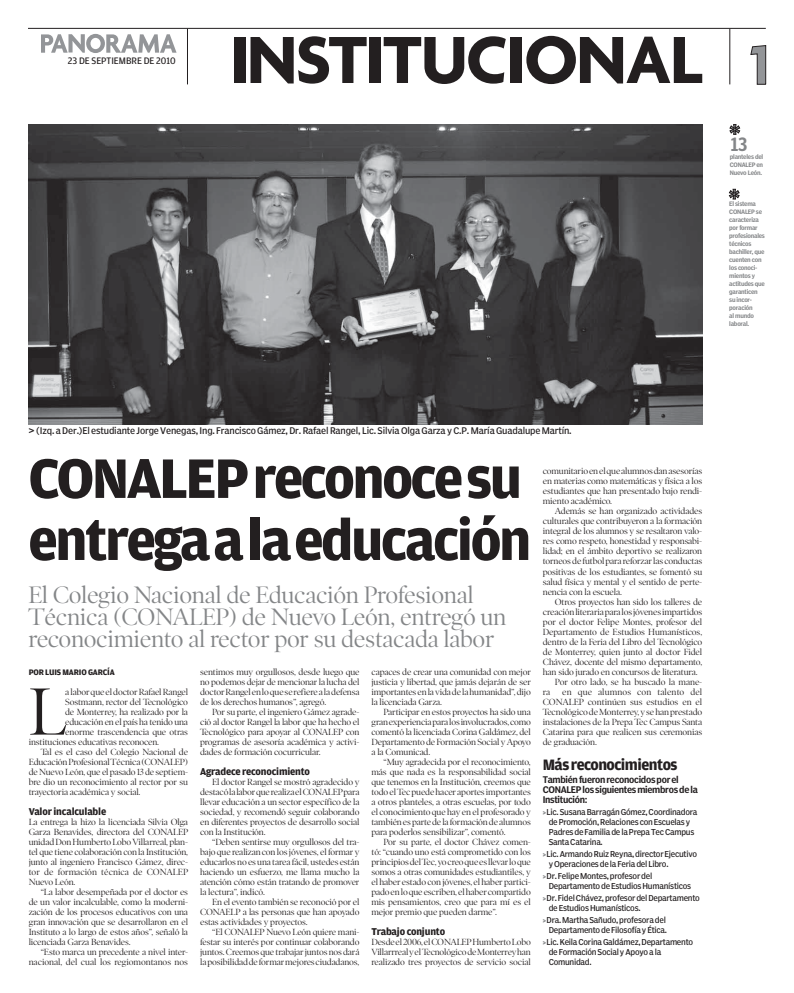
<style>
.page{position:relative;width:794px;height:993px;background:#fff}
.page>*{position:absolute;margin:0;border:0;box-sizing:border-box;transform-origin:0 0}
.t1{font:67.4px "Poynter OS Display";color:#231f20}
.t2{font:700 59px/62px "Amplitude";letter-spacing:-.04em;color:#231f20}
.t3{font:24px/22px "Poynter OS Display";letter-spacing:-.015em;color:#848688}
.t4{font:18px "Poynter Agate Cond Three";color:#848688}
.t5{font:700 16px "Amplitude";letter-spacing:-.03em;color:#231f20}
.t6{font:700 10.5px "Amplitude";letter-spacing:-.015em;color:#231f20}
.t7{font:10px "Amplitude";color:#231f20}
.t8{font:9px/10px "Poynter OS Display";letter-spacing:-.015em;color:#231f20;text-align:justify}
.t9{font:9px "Poynter Agate Cond One";letter-spacing:-.015em;color:#231f20}
.t10{font:9px/10px "Poynter Agate Cond Three";letter-spacing:-.03em;color:#231f20}
.t11{font:700 8.5px "Amplitude";letter-spacing:-.015em;color:#231f20}
.t12{font:8px/10px "Poynter Agate Cond One";letter-spacing:-.03em;color:#231f20}
.t13{font:6px/8px "Poynter Agate Cond Three";letter-spacing:-.035em;color:#848688;text-align:justify}
.s1{font-family:"Poynter Agate Cond Three"}
.s2{font-family:"Amplitude";font-weight:700;color:#848688}
</style>
<div class="page">
<div style="left:234px;top:37px;width:11px;height:46px;background:#231f20"></div>
<svg style="left:250px;top:36px;width:117px;height:48px"></svg>
<div style="left:369px;top:37px;width:12px;height:46px;background:#231f20"></div>
<svg style="left:384px;top:36px;width:122px;height:48px"></svg>
<div style="left:510px;top:37px;width:12px;height:46px;background:#231f20"></div>
<svg style="left:526px;top:36px;width:176px;height:48px"></svg>
<svg style="left:41px;top:34px;width:136px;height:19px"></svg>
<hr style="left:28px;top:28px;width:738px;height:1px;background:#231f20">
<hr style="left:729px;top:29px;width:1px;height:55px;background:#231f20">
<hr style="left:187px;top:29px;width:1px;height:55px;background:#231f20">
<img style="left:28px;top:124px;width:674px;height:300px">
<svg style="left:729px;top:124px;width:11px;height:10px"></svg>
<svg style="left:750px;top:45px;width:16px;height:39px"></svg>
<svg style="left:729px;top:189px;width:10px;height:10px"></svg>
<p class="t7" style="left:68px;top:57px;width:109px">23 DE SEPTIEMBRE DE 2010</p>
<h3 class="t4" style="left:730px;top:137px;width:19px">13</h3>
<p class="t13" style="left:730px;top:153px;width:35px">planteles del CONALEP en Nuevo León.</p>
<p class="t13" style="left:729px;top:200px;width:37px;text-align:left">El sistema<br>CONALEP se caracteriza por formar profesionales técnicos bachiller, que cuenten con los conoci&shy;mientos y actitudes que garanticen su incor&shy;poración<br>al mundo laboral.</p>
<p class="t9" style="left:29px;top:427px;width:544px"><span class="s1">&gt;</span> (Izq. a Der.)El estudiante Jorge Venegas, Ing. Francisco Gámez, Dr. Rafael Rangel, Lic. Silvia Olga Garza y C.P. María Guadalupe Martín.</p>
<h2 class="t2" style="left:28px;top:452px;width:504px">CONALEP reconoce su entrega a la educación</h2>
<h3 class="t3" style="left:28px;top:586px;width:479px">El Colegio Nacional de Educación Profesional<br>Técnica (CONALEP) de Nuevo León, entregó un reconocimiento al rector por su destacada labor</h3>
<p class="t11" style="left:29px;top:668px;width:88px">POR LUIS MARIO GARCÍA</p>
<h1 class="t1" style="left:29px;top:685px;width:39px">L</h1>
<p class="t8" style="left:65px;top:687px;width:124px">a labor que el doctor Rafael Rangel</p>
<p class="t8" style="left:65px;top:697px;width:124px">Sostmann, rector del Tecnológico</p>
<p class="t8" style="left:65px;top:707px;width:124px">de Monterrey, ha realizado por la</p>
<p class="t8" style="left:65px;top:717px;width:124px">educación en el país ha tenido una</p>
<p class="t8" style="left:65px;top:727px;width:124px">enorme trascendencia que otras</p>
<p class="t8" style="left:29px;top:737px;width:132px">instituciones educativas reconocen.</p>
<p class="t8" style="left:41px;top:747px;width:149px">Tal es el caso del Colegio Nacional de</p>
<p class="t8" style="left:29px;top:757px;width:161px">Educación Profesional Técnica (CONALEP)</p>
<p class="t8" style="left:29px;top:767px;width:161px">de Nuevo León, que el pasado 13 de septiem-</p>
<p class="t8" style="left:29px;top:777px;width:161px">bre dio un reconocimiento al rector por su</p>
<p class="t8" style="left:29px;top:787px;width:113px">trayectoria académica y social.</p>
<p class="t6" style="left:29px;top:806px;width:79px">Valor incalculable</p>
<p class="t8" style="left:29px;top:817px;width:161px">La entrega la hizo la licenciada Silvia Olga Garza Benavides, directora del CONALEP unidad Don Humberto Lobo Villarreal, plan&shy;tel que tiene colaboración con la Institución, junto al ingeniero Francisco Gámez, direc&shy;tor de formación técnica de CONALEP Nuevo León.</p>
<p class="t8" style="left:29px;top:887px;width:161px;text-indent:12px">“La labor desempeñada por el doctor es de un valor incalculable, como la moderni&shy;zación de los procesos educativos con una gran innovación que se desarrollaron en el Instituto a lo largo de estos años”, señaló la licenciada Garza Benavides.</p>
<p class="t8" style="left:29px;top:947px;width:161px;text-align:right">“Esto marca un precedente a nivel inter&shy;nacional, del cual los regiomontanos nos</p>
<p class="t8" style="left:200px;top:667px;width:161px">sentimos muy orgullosos, desde luego que no podemos dejar de mencionar la lucha del doctor Rangel en lo que se refiere a la defensa de los derechos humanos”, agregó.</p>
<p class="t8" style="left:200px;top:707px;width:161px;text-indent:12px">Por su parte, el ingeniero Gámez agrade&shy;ció al doctor Rangel la labor que ha hecho el Tecnológico para apoyar al CONALEP con programas de asesoría académica y activi&shy;dades de formación cocurricular.</p>
<p class="t6" style="left:200px;top:766px;width:111px">Agradece reconocimiento</p>
<p class="t8" style="left:200px;top:777px;width:161px;text-indent:12px">El doctor Rangel se mostró agradecido y destacó la labor que realiza el CONALEP para llevar educación a un sector específico de la sociedad, y recomendó seguir colaborando en diferentes proyectos de desarrollo social con la Institución.</p>
<p class="t8" style="left:200px;top:837px;width:161px;text-indent:12px">“Deben sentirse muy orgullosos del tra&shy;bajo que realizan con los jóvenes, el formar y educarlos no es una tarea fácil, ustedes están haciendo un esfuerzo, me llama mucho la atención cómo están tratando de promover la lectura”, indicó.</p>
<p class="t8" style="left:200px;top:897px;width:161px;text-indent:12px">En el evento también se reconoció por el CONAELP a las personas que han apoyado estas actividades y proyectos.</p>
<p class="t8" style="left:200px;top:927px;width:161px;text-indent:12px">“El CONALEP Nuevo León quiere mani&shy;festar su interés por continuar colaborando juntos. Creemos que trabajar juntos nos dará la posibilidad de formar mejores ciudadanos,</p>
<p class="t8" style="left:371px;top:667px;width:161px">capaces de crear una comunidad con mejor justicia y libertad, que jamás dejarán de ser importantes en la vida de la humanidad”, dijo la licenciada Garza.</p>
<p class="t8" style="left:371px;top:707px;width:161px;text-indent:12px">Participar en estos proyectos ha sido una gran experiencia para los involucrados, como comentó la licenciada Corina Galdámez, del Departamento de Formación Social y Apoyo a la Comunicad.</p>
<p class="t8" style="left:371px;top:757px;width:161px;text-indent:12px">“Muy agradecida por el reconocimiento, más que nada es la responsabilidad social que tenemos en la Institución, creemos que todo el Tec puede hacer aportes importantes a otros planteles, a otras escuelas, por todo el conocimiento que hay en el profesorado y también es parte de la formación de alumnos para poderlos sensibilizar”, comentó.</p>
<p class="t8" style="left:371px;top:837px;width:161px;text-indent:12px">Por su parte, el doctor Chávez comen&shy;tó: “cuando uno está comprometido con los principios del Tec, yo creo que es llevar lo que somos a otras comunidades estudiantiles, y el haber estado con jóvenes, el haber partici&shy;pado en lo que escriben, el haber compartido mis pensamientos, creo que para mí es el mejor premio que pueden darme”.</p>
<p class="t6" style="left:371px;top:926px;width:75px">Trabajo conjunto</p>
<p class="t8" style="left:371px;top:937px;width:161px">Desde el 2006, el CONALEP Humberto Lobo Villarrreal y el Tecnológico de Monterrey han realizado tres proyectos de servicio social</p>
<p class="t8" style="left:543px;top:467px;width:161px">comunitario en el que alumnos dan asesorías en materias como matemáticas y física a los estudiantes que han presentado bajo rendi&shy;miento académico.</p>
<p class="t8" style="left:543px;top:507px;width:161px;text-indent:12px">Además se han organizado actividades culturales que contribuyeron a la formación integral de los alumnos y se resaltaron valo&shy;res como respeto, honestidad y responsabi&shy;lidad; en el ámbito deportivo se realizaron torneos de futbol para reforzar las conductas positivas de los estudiantes, se fomentó su salud física y mental y el sentido de perte&shy;nencia con la escuela.</p>
<p class="t8" style="left:555px;top:597px;width:149px">Otros proyectos han sido los talleres de</p>
<p class="t8" style="left:543px;top:607px;width:161px">creación literaria para los jóvenes impartidos</p>
<p class="t8" style="left:543px;top:617px;width:161px">por el doctor Felipe Montes, profesor del</p>
<p class="t8" style="left:543px;top:627px;width:161px">Departamento de Estudios Humanísticos,</p>
<p class="t8" style="left:543px;top:637px;width:161px">dentro de la Feria del Libro del Tecnológico</p>
<p class="t8" style="left:543px;top:647px;width:161px">de Monterrey, quien junto al doctor Fidel</p>
<p class="t8" style="left:543px;top:657px;width:161px">Chávez, docente del mismo departamento,</p>
<p class="t8" style="left:543px;top:667px;width:156px">han sido jurado en concursos de literatura.</p>
<p class="t8" style="left:555px;top:677px;width:149px">Por otro lado, se ha buscado la mane-</p>
<p class="t8" style="left:543px;top:687px;width:9px">ra</p>
<p class="t8" style="left:543px;top:687px;width:161px;text-indent:19px">en que alumnos con talento del CONALEP continúen sus estudios en el Tecnológico de Monterrey, y se han prestado instalaciones de la Prepa Tec Campus Santa Catarina para que realicen sus ceremonias de graduación.</p>
<h3 class="t5" style="left:542px;top:758px;width:136px">Más reconocimientos</h3>
<p class="t10" style="left:542px;top:775px;width:157px">También fueron reconocidos por el<br>CONALEP los siguientes miembros de la<br>Institución:</p>
<p class="t12" style="left:548px;top:807px;width:150px;text-indent:-6px"><span class="s2">&gt;</span>Lic. Susana Barragán Gómez, Coordinadora de Promoción, Relaciones con Escuelas y Padres de Familia de la Prepa Tec Campus Santa Catarina.</p>
<p class="t12" style="left:548px;top:849px;width:150px;text-indent:-6px"><span class="s2">&gt;</span>Lic. Armando Ruiz Reyna, director Ejecutivo y Operaciones de la Feria del Libro.</p>
<p class="t12" style="left:548px;top:871px;width:144px;text-indent:-6px"><span class="s2">&gt;</span>Dr. Felipe Montes, profesor del<br>Departamento de Estudios Humanísticos</p>
<p class="t12" style="left:548px;top:893px;width:153px;text-indent:-6px"><span class="s2">&gt;</span>Dr. Fidel Chávez, profesor del Departamento de Estudios Humanísticos.</p>
<p class="t12" style="left:542px;top:915px;width:126px;text-align:right"><span class="s2">&gt;</span>Dra. Martha Sañudo, profesora del<br>Departamento de Filosofía y Ética.</p>
<p class="t12" style="left:548px;top:937px;width:146px;text-indent:-6px"><span class="s2">&gt;</span>Lic. Keila Corina Galdámez, Departamento de Formación Social y Apoyo a la<br>Comunidad.</p>
</div>
